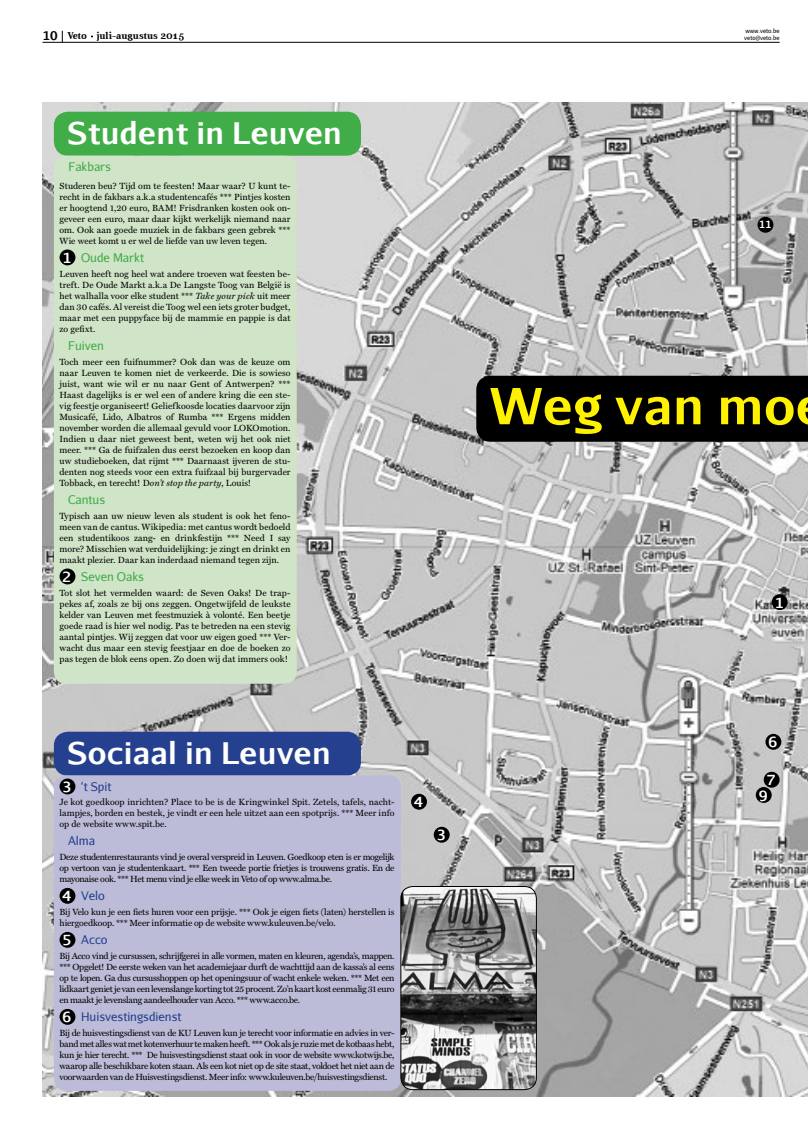
<style>
.page{position:relative;width:808px;height:1134px;background:#fff}
.page>*{position:absolute;margin:0;border:0;box-sizing:border-box;transform-origin:0 0}
.t1{font:700 50px "Aurulent Sans";color:#fff200}
.t2{font:700 30px "Aurulent Sans";letter-spacing:.01em;color:#fff}
.t3{font:700 14px/15.2px "Aurulent Sans";color:#fff;text-align:center}
.t4{font:12px "Aurulent Sans";color:#41ad49}
.t5{font:12px "Aurulent Sans";color:#25408f}
.t6{font:700 10px "Aver";color:#000}
.t7{font:700 10px "Aurulent Sans";color:#fff}
.t8{font:9px/11px "Miller Text";letter-spacing:-.005em;color:#000;text-align:justify}
.t9{font:6px/7.2px "Aurulent Sans";color:#000}
.s1{font-family:"Aurulent Sans";font-size:12px}
.s2{font-style:italic}
</style>
<div class="page">
<img style="left:43px;top:102px;width:765px;height:994px">
<div style="left:476px;top:376px;width:332px;height:66px;background:#000"></div>
<div style="left:54px;top:112px;width:307px;height:44px;background:#41ad49;border-radius:14px"></div>
<div style="left:54px;top:156px;width:243px;height:528px;background:#d0e4c8;border-radius:12px"></div>
<div style="left:54px;top:732px;width:307px;height:44px;background:#25408f;border-radius:14px"></div>
<div style="left:54px;top:775px;width:347px;height:316px;background:#bcbcd8;border-radius:12px"></div>
<div style="left:60px;top:249px;width:15px;height:16px;background:#000;border-radius:50%"></div>
<div style="left:60px;top:568px;width:15px;height:16px;background:#000;border-radius:50%"></div>
<div style="left:60px;top:778px;width:15px;height:16px;background:#000;border-radius:50%"></div>
<div style="left:60px;top:888px;width:15px;height:16px;background:#000;border-radius:50%"></div>
<div style="left:60px;top:932px;width:15px;height:16px;background:#000;border-radius:50%"></div>
<div style="left:60px;top:1009px;width:15px;height:16px;background:#000;border-radius:50%"></div>
<div style="left:757px;top:217px;width:16px;height:16px;background:#000;border-radius:50%"></div>
<div style="left:772px;top:594px;width:15px;height:16px;background:#000;border-radius:50%"></div>
<div style="left:765px;top:734px;width:16px;height:16px;background:#000;border-radius:50%"></div>
<div style="left:764px;top:772px;width:16px;height:16px;background:#000;border-radius:50%"></div>
<div style="left:756px;top:787px;width:16px;height:16px;background:#000;border-radius:50%"></div>
<div style="left:411px;top:794px;width:16px;height:16px;background:#000;border-radius:50%"></div>
<div style="left:434px;top:827px;width:16px;height:16px;background:#000;border-radius:50%"></div>
<img style="left:401px;top:886px;width:135px;height:204px">
<div style="left:400px;top:886px;width:137px;height:204px;border:1px solid #000;border-radius:12px"></div>
<hr style="left:43px;top:42px;width:737px;height:1px;background:#000">
<p class="t6" style="left:43px;top:30px;width:143px"><span class="s1">10</span> Veto juli-augustus 2015</p>
<p class="t9" style="left:744px;top:27px;width:37px">www.veto.be veto@veto.be</p>
<h2 class="t2" style="left:67px;top:111px;width:276px">Student in Leuven</h2>
<h3 class="t4" style="left:68px;top:159px;width:44px">Fakbars</h3>
<p class="t8" style="left:60px;top:180px;width:233px">Studeren beu? Tijd om te feesten! Maar waar? U kunt te&shy;recht in de fakbars a.k.a studentencafés *** Pintjes kosten er hoogtend 1,20 euro, BAM! Frisdranken kosten ook on&shy;geveer een euro, maar daar kijkt werkelijk niemand naar om. Ook aan goede muziek in de fakbars geen gebrek *** Wie weet komt u er wel de liefde van uw leven tegen.</p>
<h3 class="t4" style="left:81px;top:250px;width:64px">Oude Markt</h3>
<p class="t8" style="left:60px;top:268px;width:233px">Leuven heeft nog heel wat andere troeven wat feesten be&shy;treft. De Oude Markt a.k.a De Langste Toog van België is het walhalla voor elke student *** <span class="s2">Take your pick</span> uit meer dan 30 cafés. Al vereist die Toog wel een iets groter budget, maar met een puppyface bij de mammie en pappie is dat zo gefixt.</p>
<h3 class="t4" style="left:68px;top:338px;width:37px">Fuiven</h3>
<p class="t8" style="left:60px;top:356px;width:233px">Toch meer een fuifnummer? Ook dan was de keuze om naar Leuven te komen niet de verkeerde. Die is sowieso juist, want wie wil er nu naar Gent of Antwerpen? *** Haast dagelijks is er wel een of andere kring die een ste&shy;vig feestje organiseert! Geliefkoosde locaties daarvoor zijn Musicafé, Lido, Albatros of Rumba *** Ergens midden november worden die allemaal gevuld voor LOKOmotion.<br>Indien u daar niet geweest bent, weten wij het ook niet meer. *** Ga de fuifzalen dus eerst bezoeken en koop dan uw studieboeken, dat rijmt *** Daarnaast ijveren de stu&shy;denten nog steeds voor een extra fuifzaal bij burgervader Tobback, en terecht! D<span class="s2">on’t stop the party</span>, Louis!</p>
<h3 class="t4" style="left:68px;top:492px;width:39px">Cantus</h3>
<p class="t8" style="left:60px;top:510px;width:233px">Typisch aan uw nieuw leven als student is ook het feno&shy;meen van de cantus. Wikipedia: met cantus wordt bedoeld een studentikoos zang- en drinkfestijn *** Need I say more? Misschien wat verduidelijking: je zingt en drinkt en maakt plezier. Daar kan inderdaad niemand tegen zijn.</p>
<h3 class="t4" style="left:81px;top:569px;width:64px">Seven Oaks</h3>
<p class="t8" style="left:60px;top:587px;width:233px">Tot slot het vermelden waard: de Seven Oaks! De trap&shy;pekes af, zoals ze bij ons zeggen. Ongetwijfeld de leukste kelder van Leuven met feestmuziek à volonté. Een beetje goede raad is hier wel nodig. Pas te betreden na een stevig aantal pintjes. Wij zeggen dat voor uw eigen goed *** Ver&shy;wacht dus maar een stevig feestjaar en doe de boeken zo pas tegen de blok eens open. Zo doen wij dat immers ook!</p>
<h3 class="t3" style="left:63px;top:249px;width:10px">1</h3>
<h3 class="t3" style="left:63px;top:568px;width:10px">2</h3>
<h2 class="t2" style="left:67px;top:731px;width:265px">Sociaal in Leuven</h2>
<h3 class="t5" style="left:81px;top:779px;width:32px">‘t Spit</h3>
<p class="t8" style="left:60px;top:796px;width:336px">Je kot goedkoop inrichten? Place to be is de Kringwinkel Spit. Zetels, tafels, nacht&shy;lampjes, borden en bestek, je vindt er een hele uitzet aan een spotprijs. *** Meer info op de website www.spit.be.</p>
<h3 class="t5" style="left:68px;top:833px;width:29px">Alma</h3>
<p class="t8" style="left:60px;top:851px;width:336px">Deze studentenrestaurants vind je overal verspreid in Leuven. Goedkoop eten is er mogelijk op vertoon van je studentenkaart. *** Een tweede portie frietjes is trouwens gratis. En de mayonaise ook. *** Het menu vind je elke week in Veto of op www.alma.be.</p>
<h3 class="t5" style="left:81px;top:888px;width:25px">Velo</h3>
<p class="t8" style="left:60px;top:906px;width:336px">Bij Velo kun je een fiets huren voor een prijsje. *** Ook je eigen fiets (laten) herstellen is hiergoedkoop. *** Meer informatie op de website www.kuleuven.be/velo.</p>
<h3 class="t5" style="left:81px;top:932px;width:28px">Acco</h3>
<p class="t8" style="left:60px;top:950px;width:336px">Bij Acco vind je cursussen, schrijfgerei in alle vormen, maten en kleuren, agenda’s, mappen. *** Opgelet! De eerste weken van het academiejaar durft de wachttijd aan de kassa’s al eens op te lopen. Ga dus cursusshoppen op het openingsuur of wacht enkele weken. *** Met een lidkaart geniet je van een levenslange korting tot 25 procent. Zo’n kaart kost eenmalig 31 euro en maakt je levenslang aandeelhouder van Acco. *** www.acco.be.</p>
<h3 class="t5" style="left:81px;top:1009px;width:102px">Huisvestingsdienst</h3>
<p class="t8" style="left:60px;top:1027px;width:336px">Bij de huisvestingsdienst van de KU Leuven kun je terecht voor informatie en advies in ver&shy;band met alles wat met kotenverhuur te maken heeft. *** Ook als je ruzie met de kotbaas hebt, kun je hier terecht. *** De huisvestingsdienst staat ook in voor de website www.kotwijs.be, waarop alle beschikbare koten staan. Als een kot niet op de site staat, voldoet het niet aan de voorwaarden van de Huisvestingsdienst. Meer info: www.kuleuven.be/huisvestingsdienst.</p>
<h3 class="t3" style="left:63px;top:778px;width:10px">3</h3>
<h3 class="t3" style="left:63px;top:887px;width:10px">4</h3>
<h3 class="t3" style="left:63px;top:931px;width:10px">5</h3>
<h3 class="t3" style="left:63px;top:1008px;width:10px">6</h3>
<h3 class="t3" style="left:414px;top:793px;width:10px">4</h3>
<h3 class="t3" style="left:437px;top:826px;width:10px">3</h3>
<p class="t7" style="left:759px;top:217px;width:14px">11</p>
<h1 class="t1" style="left:490px;top:368px;width:307px">Weg van mo</h1>
<h3 class="t3" style="left:775px;top:594px;width:10px">1</h3>
<h3 class="t3" style="left:768px;top:733px;width:10px">6</h3>
<h3 class="t3" style="left:759px;top:771px;width:18px">7<br>9</h3>
</div>
